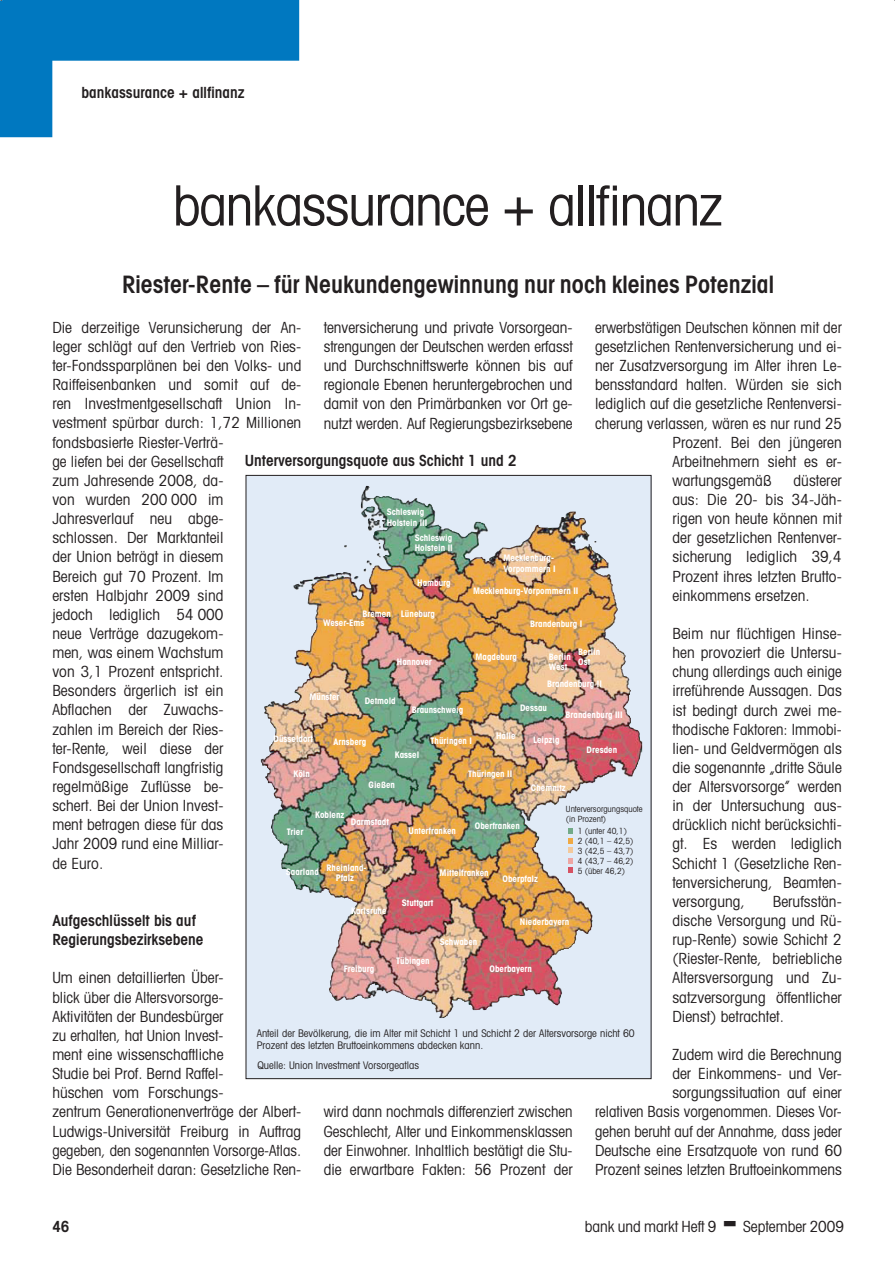
<style>
.page{position:relative;width:895px;height:1272px;background:#fff}
.page>*{position:absolute;margin:0;border:0;box-sizing:border-box;transform-origin:0 0}
.t1{font:condensed 55.5px "Avant Garde";letter-spacing:-.025em;color:#231f20}
.t2{font:600 condensed 24px "Avant Garde";color:#231f20}
.t3{font:condensed 15.3px/19.2px "Avant Garde";letter-spacing:.005em;color:#231f20;text-align:justify}
.t4{font:600 condensed 15.3px/19.2px "Avant Garde";color:#231f20}
.t5{font:condensed 10.5px/12px "Avant Garde";color:#231f20}
.t6{font:700 condensed 9px/10.5px "Avant Garde";color:#fff}
.t7{font:condensed 8.55px/9.9px "Avant Garde";color:#231f20}
</style>
<div class="page">
<img style="left:247px;top:477px;width:402px;height:600px">
<img style="left:342px;top:486px;width:48px;height:104px">
<svg style="left:567px;top:829px;width:5px;height:23px"></svg>
<svg style="left:567px;top:858px;width:5px;height:15px"></svg>
<svg style="left:0;top:0;width:299px;height:137px"></svg>
<p class="t4" style="left:81px;top:83px;width:164px">bankassurance + allfinanz</p>
<h1 class="t1" style="left:173px;top:171px;width:552px">bankassurance + allfinanz</h1>
<h2 class="t2" style="left:122px;top:270px;width:653px">Riester-Rente – für Neukundengewinnung nur noch kleines Potenzial</h2>
<p class="t3" style="left:323px;top:317px;width:250px">tenversicherung und private Vorsorgean&shy;strengungen der Deutschen werden erfasst und Durchschnittswerte können bis auf regionale Ebenen heruntergebrochen und damit von den Primärbanken vor Ort ge&shy;nutzt werden. Auf Regierungsbezirksebene</p>
<p class="t3" style="left:52px;top:317px;width:250px;text-align:left">Die derzeitige Verunsicherung der An&shy;leger schlägt auf den Vertrieb von Ries&shy;ter-Fondssparplänen bei den Volks- und<br>Raiffeisenbanken und somit auf de&shy;ren Investmentgesellschaft Union In&shy;vestment spürbar durch: 1,72 Millionen fondsbasierte Riester-Verträ-<br>ge liefen bei der Gesellschaft<br>zum Jahresende 2008, da-<br>von wurden 200 000 im<br>Jahresverlauf neu abge-<br>schlossen. Der Marktanteil<br>der Union beträgt in diesem<br>Bereich gut 70 Prozent. Im<br>ersten Halbjahr 2009 sind<br>jedoch lediglich 54 000<br>neue Verträge dazugekom-<br>men, was einem Wachstum<br>von 3,1 Prozent entspricht.<br>Besonders ärgerlich ist ein<br>Abflachen der Zuwachs-<br>zahlen im Bereich der Ries-<br>ter-Rente, weil diese der<br>Fondsgesellschaft langfristig regelmäßige Zuflüsse be-<br>schert. Bei der Union Invest-<br>ment betragen diese für das<br>Jahr 2009 rund eine Milliar-<br>de Euro.</p>
<p class="t3" style="left:594px;top:317px;width:248px">erwerbstätigen Deutschen können mit der</p>
<p class="t3" style="left:594px;top:337px;width:248px">gesetzlichen Rentenversicherung und ei-</p>
<p class="t3" style="left:594px;top:356px;width:248px">ner Zusatzversorgung im Alter ihren Le-</p>
<p class="t3" style="left:594px;top:375px;width:248px">bensstandard halten. Würden sie sich</p>
<p class="t3" style="left:594px;top:394px;width:248px">lediglich auf die gesetzliche Rentenversi-</p>
<p class="t3" style="left:594px;top:413px;width:248px">cherung verlassen, wären es nur rund 25</p>
<p class="t3" style="left:672px;top:432px;width:171px">Prozent. Bei den jüngeren</p>
<p class="t3" style="left:672px;top:451px;width:171px">Arbeitnehmern sieht es er-</p>
<p class="t3" style="left:672px;top:470px;width:101px">wartungsgemäß</p>
<p class="t4" style="left:245px;top:451px;width:273px">Unterversorgungsquote aus Schicht 1 und 2</p>
<p class="t3" style="left:672px;top:470px;width:171px;text-indent:121px">düsterer aus: Die 20- bis 34-Jäh&shy;rigen von heute können mit der gesetzlichen Rentenver&shy;sicherung lediglich 39,4<br>Prozent ihres letzten Brutto&shy;einkommens ersetzen.</p>
<p class="t3" style="left:672px;top:623px;width:171px">Beim nur flüchtigen Hinse&shy;hen provoziert die Untersu&shy;chung allerdings auch einige irreführende Aussagen. Das ist bedingt durch zwei me&shy;thodische Faktoren: Immobi&shy;lien- und Geldvermögen als die sogenannte „dritte Säule der Altersvorsorge” werden in der Untersuchung aus&shy;drücklich nicht berücksichti&shy;gt. Es werden lediglich Schicht 1 (Gesetzliche Ren&shy;tenversicherung, Beamten&shy;versorgung,</p>
<p class="t6" style="left:386px;top:506px;width:42px">Schleswig<br>Holstein III</p>
<p class="t6" style="left:414px;top:532px;width:40px">Schleswig<br>Holstein II</p>
<p class="t6" style="left:417px;top:578px;width:35px">Hamburg</p>
<p class="t6" style="left:503px;top:553px;width:54px">Mecklenburg-<br>Vorpommern I</p>
<p class="t6" style="left:473px;top:585px;width:107px">Mecklenburg-Vorpommern II</p>
<p class="t6" style="left:530px;top:618px;width:54px">Brandenburg I</p>
<p class="t6" style="left:362px;top:608px;width:74px">Bremen Lüneburg</p>
<p class="t6" style="left:323px;top:618px;width:43px">Weser-Ems</p>
<p class="t6" style="left:475px;top:651px;width:43px">Magdeburg</p>
<p class="t6" style="left:548px;top:651px;width:24px">Berlin<br>West</p>
<p class="t6" style="left:578px;top:646px;width:24px">Berlin<br>Ost</p>
<p class="t6" style="left:396px;top:657px;width:36px">Hannover</p>
<p class="t6" style="left:547px;top:678px;width:56px">Brandenburg II</p>
<p class="t6" style="left:565px;top:709px;width:59px">Brandenburg III</p>
<p class="t6" style="left:586px;top:744px;width:32px">Dresden</p>
<p class="t6" style="left:530px;top:782px;width:37px">Chemnitz</p>
<p class="t6" style="left:309px;top:691px;width:31px">Münster</p>
<p class="t6" style="left:364px;top:695px;width:33px">Detmold</p>
<p class="t6" style="left:520px;top:702px;width:28px">Dessau</p>
<p class="t6" style="left:532px;top:734px;width:28px">Leipzig</p>
<p class="t6" style="left:411px;top:704px;width:53px">Braunschweig</p>
<p class="t6" style="left:496px;top:731px;width:21px">Halle</p>
<p class="t6" style="left:273px;top:733px;width:41px">Düsseldorf</p>
<p class="t6" style="left:430px;top:735px;width:43px">Thüringen I</p>
<p class="t6" style="left:333px;top:736px;width:34px">Arnsberg</p>
<p class="t6" style="left:394px;top:749px;width:26px">Kassel</p>
<p class="t6" style="left:293px;top:768px;width:18px">Köln</p>
<p class="t6" style="left:468px;top:768px;width:46px">Thüringen II</p>
<p class="t6" style="left:368px;top:779px;width:28px">Gießen</p>
<p class="t6" style="left:351px;top:817px;width:39px">Darmstadt</p>
<p class="t7" style="left:565px;top:804px;width:78px">Unterversorgungsquote (in Prozent)</p>
<p class="t7" style="left:577px;top:826px;width:57px">1 (unter 40,1)<br>2 (40,1 – 42,5)<br>3 (42,5 – 43,7)<br>4 (43,7 – 46,2)<br>5 (über 46,2)</p>
<p class="t6" style="left:315px;top:809px;width:31px">Koblenz</p>
<p class="t6" style="left:474px;top:820px;width:46px">Oberfranken</p>
<p class="t6" style="left:408px;top:825px;width:49px">Unterfranken</p>
<p class="t6" style="left:286px;top:826px;width:18px">Trier</p>
<p class="t6" style="left:326px;top:862px;width:42px;text-align:center">Rheinland-<br>Pfalz</p>
<p class="t6" style="left:286px;top:866px;width:35px">Saarland</p>
<p class="t6" style="left:439px;top:867px;width:51px">Mittelfranken</p>
<p class="t6" style="left:502px;top:873px;width:37px">Oberpfalz</p>
<p class="t3" style="left:672px;top:891px;width:171px;text-indent:100px">Berufsstän&shy;dische Versorgung und Rü&shy;rup-Rente) sowie Schicht 2 (Riester-Rente, betriebliche Altersversorgung und Zu&shy;satzversorgung öffentlicher Dienst) betrachtet.</p>
<p class="t3" style="left:594px;top:1044px;width:248px;text-align:right">Zudem wird die Berechnung<br>der Einkommens- und Ver&shy;sorgungssituation auf einer<br>relativen Basis vorgenommen. Dieses Vor&shy;gehen beruht auf der Annahme, dass jeder Deutsche eine Ersatzquote von rund 60<br>Prozent seines letzten Bruttoeinkommens</p>
<p class="t6" style="left:402px;top:897px;width:33px">Stuttgart</p>
<p class="t6" style="left:351px;top:905px;width:37px">Karlsruhe</p>
<p class="t4" style="left:52px;top:911px;width:153px">Aufgeschlüsselt bis auf<br>Regierungsbezirksebene</p>
<p class="t3" style="left:52px;top:968px;width:250px;text-align:left">Um einen detaillierten Über-<br>blick über die Altersvorsorge-<br>Aktivitäten der Bundesbürger<br>zu erhalten, hat Union Invest-<br>ment eine wissenschaftliche<br>Studie bei Prof. Bernd Raffel-<br>hüschen vom Forschungs-<br>zentrum Generationenverträge der Albert-Ludwigs-Universität Freiburg in Auftrag gegeben, den sogenannten Vorsorge-Atlas.<br>Die Besonderheit daran: Gesetzliche Ren-</p>
<p class="t6" style="left:519px;top:916px;width:51px">Niederbayern</p>
<p class="t6" style="left:489px;top:963px;width:44px">Oberbayern</p>
<p class="t6" style="left:439px;top:936px;width:39px">Schwaben</p>
<p class="t6" style="left:396px;top:955px;width:35px">Tübingen</p>
<p class="t6" style="left:343px;top:963px;width:32px">Freiburg</p>
<p class="t5" style="left:257px;top:1026px;width:379px">Anteil der Bevölkerung, die im Alter mit Schicht 1 und Schicht 2 der Altersvorsorge nicht 60<br>Prozent des letzten Bruttoeinkommens abdecken kann.</p>
<p class="t5" style="left:257px;top:1058px;width:163px">Quelle: Union Investment Vorsorgeatlas</p>
<p class="t3" style="left:323px;top:1102px;width:250px">wird dann nochmals differenziert zwischen Geschlecht, Alter und Einkommensklassen der Einwohner. Inhaltlich bestätigt die Stu&shy;die erwartbare Fakten: 56 Prozent der</p>
<p class="t4" style="left:52px;top:1217px;width:19px">46</p>
<p class="t3" style="left:584px;top:1217px;width:133px">bank und markt Heft 9</p>
<p class="t3" style="left:743px;top:1217px;width:102px">September 2009</p>
</div>
